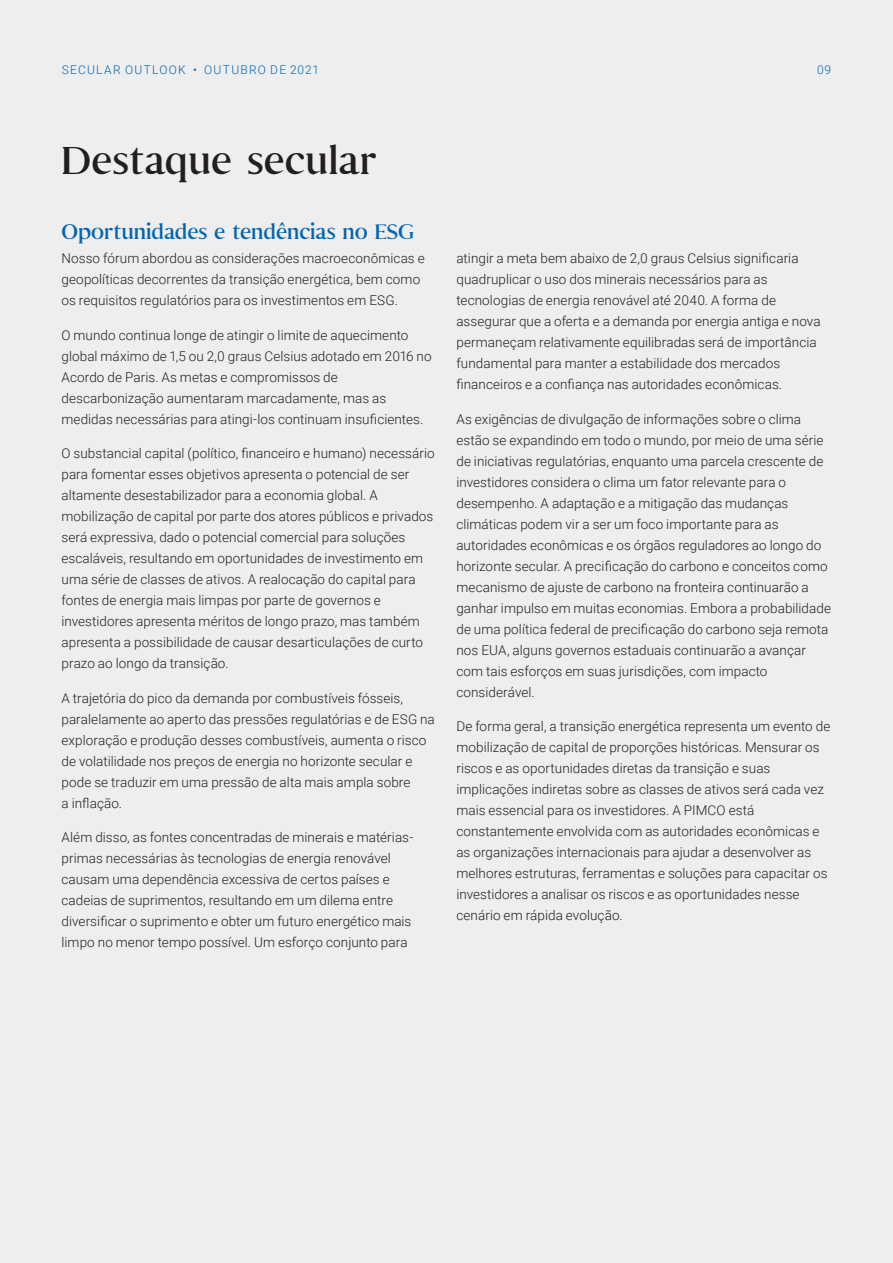
<style>
.page{position:relative;width:893px;height:1263px;background:#eeeeef}
.page>*{position:absolute;margin:0;border:0;box-sizing:border-box;transform-origin:0 0}
.Main_Intro_Rob_Th_16{font:39px "Senhan";letter-spacing:.005em;color:#231f20}
.Forum_Headline_Sen_R{font:21px "Senhan";letter-spacing:-.005em;color:#0165b1}
.Body_Copy_Rob_L_9_14{font:300 13.5px/21px "Roboto";letter-spacing:.005em;color:#231f20}
.Folio_Rob_L_8_10{font:300 12px "Roboto";letter-spacing:.105em;color:#0165b1}
</style>
<div class="page">
<p class="Folio_Rob_L_8_10" style="left:62px;top:62px;width:259px">SECULAR OUTLOOK • OUTUBRO DE 2021</p>
<p class="Folio_Rob_L_8_10" style="left:817px;top:62px;width:16px">09</p>
<p class="Main_Intro_Rob_Th_16" style="left:62px;top:126px;width:316px">Destaque secular</p>
<p class="Forum_Headline_Sen_R" style="left:62px;top:213px;width:354px">Oportunidades e tendências no ESG</p>
<p class="Body_Copy_Rob_L_9_14" style="left:62px;top:247px;width:365px">Nosso fórum abordou as considerações macroeconômicas e geopolíticas decorrentes da transição energética, bem como os requisitos regulatórios para os investimentos em ESG.</p>
<p class="Body_Copy_Rob_L_9_14" style="left:62px;top:324px;width:372px">O mundo continua longe de atingir o limite de aquecimento global máximo de 1,5 ou 2,0 graus Celsius adotado em 2016 no Acordo de Paris. As metas e compromissos de descarbonização aumentaram marcadamente, mas as medidas necessárias para atingi-los continuam insuficientes.</p>
<p class="Body_Copy_Rob_L_9_14" style="left:62px;top:442px;width:375px">O substancial capital (político, financeiro e humano) necessário para fomentar esses objetivos apresenta o potencial de ser altamente desestabilizador para a economia global. A mobilização de capital por parte dos atores públicos e privados será expressiva, dado o potencial comercial para soluções escaláveis, resultando em oportunidades de investimento em uma série de classes de ativos. A realocação do capital para fontes de energia mais limpas por parte de governos e investidores apresenta méritos de longo prazo, mas também apresenta a possibilidade de causar desarticulações de curto prazo ao longo da transição.</p>
<p class="Body_Copy_Rob_L_9_14" style="left:62px;top:687px;width:375px">A trajetória do pico da demanda por combustíveis fósseis, paralelamente ao aperto das pressões regulatórias e de ESG na exploração e produção desses combustíveis, aumenta o risco de volatilidade nos preços de energia no horizonte secular e pode se traduzir em uma pressão de alta mais ampla sobre<br>a inflação.</p>
<p class="Body_Copy_Rob_L_9_14" style="left:62px;top:826px;width:353px">Além disso, as fontes concentradas de minerais e matérias&shy;primas necessárias às tecnologias de energia renovável causam uma dependência excessiva de certos países e cadeias de suprimentos, resultando em um dilema entre diversificar o suprimento e obter um futuro energético mais limpo no menor tempo possível. Um esforço conjunto para</p>
<p class="Body_Copy_Rob_L_9_14" style="left:456px;top:247px;width:366px">atingir a meta bem abaixo de 2,0 graus Celsius significaria quadruplicar o uso dos minerais necessários para as tecnologias de energia renovável até 2040. A forma de assegurar que a oferta e a demanda por energia antiga e nova permaneçam relativamente equilibradas será de importância fundamental para manter a estabilidade dos mercados financeiros e a confiança nas autoridades econômicas.</p>
<p class="Body_Copy_Rob_L_9_14" style="left:456px;top:408px;width:376px">As exigências de divulgação de informações sobre o clima estão se expandindo em todo o mundo, por meio de uma série de iniciativas regulatórias, enquanto uma parcela crescente de investidores considera o clima um fator relevante para o desempenho. A adaptação e a mitigação das mudanças climáticas podem vir a ser um foco importante para as autoridades econômicas e os órgãos reguladores ao longo do horizonte secular. A precificação do carbono e conceitos como mecanismo de ajuste de carbono na fronteira continuarão a ganhar impulso em muitas economias. Embora a probabilidade de uma política federal de precificação do carbono seja remota nos EUA, alguns governos estaduais continuarão a avançar com tais esforços em suas jurisdições, com impacto considerável.</p>
<p class="Body_Copy_Rob_L_9_14" style="left:456px;top:715px;width:375px">De forma geral, a transição energética representa um evento de mobilização de capital de proporções históricas. Mensurar os riscos e as oportunidades diretas da transição e suas implicações indiretas sobre as classes de ativos será cada vez mais essencial para os investidores. A PIMCO está constantemente envolvida com as autoridades econômicas e as organizações internacionais para ajudar a desenvolver as melhores estruturas, ferramentas e soluções para capacitar os investidores a analisar os riscos e as oportunidades nesse cenário em rápida evolução.</p>
</div>
